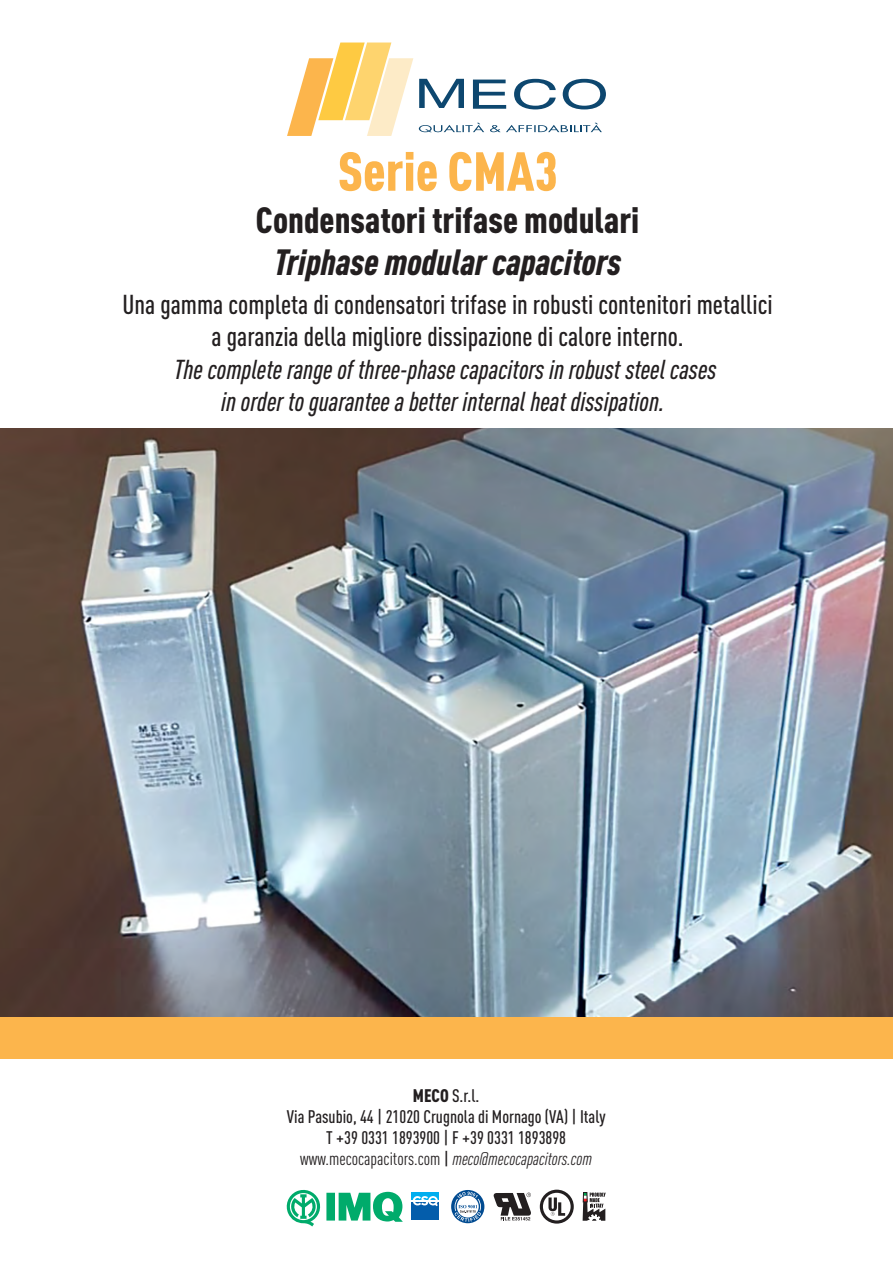
<style>
.page{position:relative;width:893px;height:1263px;background:#fff}
.page>*{position:absolute;margin:0;border:0;box-sizing:border-box;transform-origin:0 0}
.t1{font:900 condensed 54px "DIN Pro";color:#fcb54c}
.t2{font:900 condensed 36px "DIN Pro";color:#231f20}
.t3{font:italic 900 condensed 36px "DIN Pro";color:#231f20}
.t4{font:500 condensed 27px/32.4px "DIN Pro";color:#231f20;text-align:center}
.t5{font:italic 500 condensed 27px/32.4px "DIN Pro";color:#231f20;text-align:center}
.t6{font:500 condensed 18px/21px "DIN Pro";color:#231f20;text-align:center}
.s1{font-weight:900}
.s2{font-weight:400}
.s3{font-weight:400;font-style:italic}
</style>
<div class="page">
<div style="left:0;top:1016px;width:893px;height:43px;background:#fcb54c"></div>
<svg style="left:287px;top:43px;width:126px;height:93px"></svg>
<svg style="left:419px;top:79px;width:45px;height:29px"></svg>
<svg style="left:473px;top:80px;width:33px;height:29px"></svg>
<svg style="left:514px;top:79px;width:42px;height:30px"></svg>
<svg style="left:563px;top:79px;width:43px;height:30px"></svg>
<svg style="left:419px;top:123px;width:65px;height:9px"></svg>
<svg style="left:490px;top:123px;width:112px;height:9px"></svg>
<svg style="left:540px;top:1190px;width:34px;height:33px"></svg>
<div style="left:543px;top:1193px;width:28px;height:27px;background:#fff;border-radius:50%"></div>
<svg style="left:548px;top:1197px;width:17px;height:19px"></svg>
<svg style="left:493px;top:1192px;width:38px;height:28px"></svg>
<svg style="left:286px;top:1189px;width:117px;height:37px"></svg>
<div style="left:412px;top:1193px;width:27px;height:27px;background:#045dab"></div>
<div style="left:412px;top:1193px;width:27px;height:7px;background:#00aeef"></div>
<svg style="left:412px;top:1196px;width:27px;height:10px"></svg>
<svg style="left:451px;top:1190px;width:33px;height:33px"></svg>
<svg style="left:583px;top:1192px;width:23px;height:29px"></svg>
<div style="left:583px;top:1192px;width:4px;height:10px;border:1px solid #231f20"></div>
<img style="left:0;top:429px;width:893px;height:587px">
<h1 class="t1" style="left:338px;top:129px;width:221px">Serie CMA3</h1>
<h2 class="t2" style="left:256px;top:192px;width:385px">Condensatori trifase modulari</h2>
<h2 class="t3" style="left:274px;top:234px;width:349px">Triphase modular capacitors</h2>
<h3 class="t4" style="left:123px;top:286px;width:652px">Una gamma completa di condensatori trifase in robusti contenitori metallici a garanzia della migliore dissipazione di calore interno.</h3>
<h3 class="t5" style="left:174px;top:350px;width:544px">The complete range of three-phase capacitors in robust steel cases in order to guarantee a better internal heat dissipation.</h3>
<p class="t6" style="left:287px;top:1083px;width:320px"><span class="s1">MECO</span> S.r.l.<br>Via Pasubio, 44 | 21020 Crugnola di Mornago (VA) | Italy T +39 0331 1893900 | F +39 0331 1893898 <span class="s2">www.mecocapacitors.com</span> | <span class="s3">meco@mecocapacitors.com</span></p>
</div>
